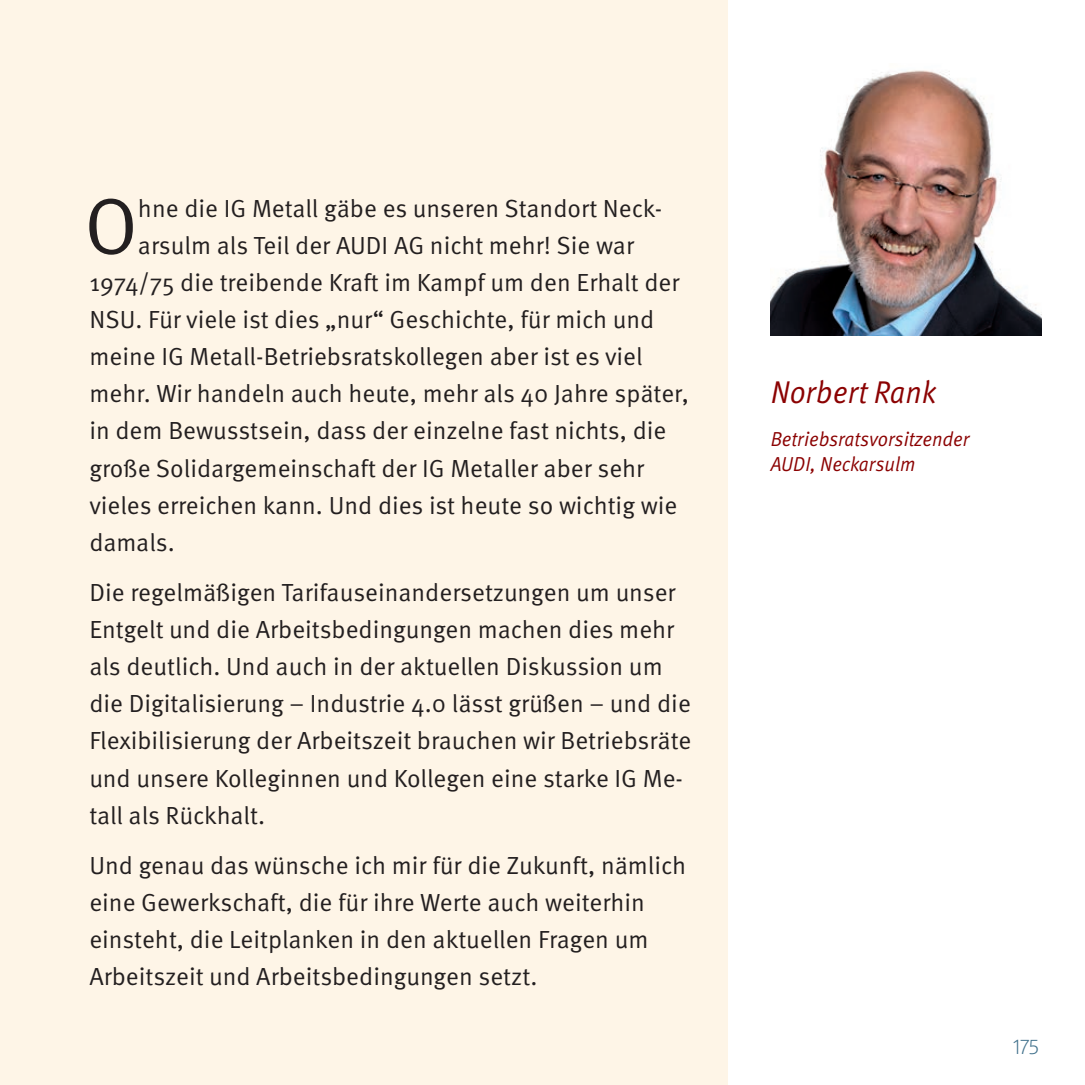
<style>
.page{position:relative;width:1085px;height:1085px;background:#fff}
.page>*{position:absolute;margin:0;border:0;box-sizing:border-box;transform-origin:0 0}
.t1{font:78.98px "Meta Pro";color:#231f20}
.t2{font:italic 31.5px "Meta Pro";color:#8b0202;scale:.93 1}
.t3{font:24.75px/37.1px "Meta Pro";color:#231f20}
.t4{font:italic 20.25px/24.3px "Meta Pro";color:#8b0202;scale:.93 1}
.t5{font:300 20.25px "Meta Headline OT";color:#41718c}
</style>
<div class="page">
<div style="left:0;top:0;width:727px;height:1084px;background:#fef5e7"></div>
<img style="left:770px;top:70px;width:271px;height:266px">
<h1 class="t1" style="left:84px;top:179px;width:55px">O</h1>
<p class="t3" style="left:138px;top:190px;width:525px">hne die IG Metall gäbe es unseren Standort Neck-</p>
<p class="t3" style="left:138px;top:227px;width:497px">arsulm als Teil der AUDI AG nicht mehr! Sie war</p>
<p class="t3" style="left:89px;top:264px;width:591px">1974/75 die treibende Kraft im Kampf um den Erhalt der</p>
<p class="t3" style="left:89px;top:301px;width:566px">NSU. Für viele ist dies „nur“ Geschichte, für mich und</p>
<p class="t3" style="left:89px;top:338px;width:555px">meine IG Metall-Betriebsratskollegen aber ist es viel</p>
<p class="t3" style="left:89px;top:375px;width:601px">mehr. Wir handeln auch heute, mehr als 40 Jahre später,</p>
<p class="t3" style="left:89px;top:412px;width:578px">in dem Bewusstsein, dass der einzelne fast nichts, die</p>
<p class="t3" style="left:89px;top:449px;width:556px">große Solidargemeinschaft der IG Metaller aber sehr</p>
<p class="t3" style="left:89px;top:487px;width:589px">vieles erreichen kann. Und dies ist heute so wichtig wie</p>
<p class="t3" style="left:89px;top:524px;width:87px">damals.</p>
<p class="t3" style="left:89px;top:574px;width:603px">Die regelmäßigen Tarifauseinandersetzungen um unser Entgelt und die Arbeitsbedingungen machen dies mehr als deutlich. Und auch in der aktuellen Diskussion um die Digitalisierung – Industrie 4.0 lässt grüßen – und die Flexibilisierung der Arbeitszeit brauchen wir Betriebsräte und unsere Kolleginnen und Kollegen eine starke IG Me&shy;tall als Rückhalt.</p>
<p class="t3" style="left:89px;top:846px;width:598px">Und genau das wünsche ich mir für die Zukunft, nämlich eine Gewerkschaft, die für ihre Werte auch weiterhin einsteht, die Leitplanken in den aktuellen Fragen um Arbeitszeit und Arbeitsbedingungen setzt.</p>
<p class="t2" style="left:770px;top:373px;width:179px">Norbert Rank</p>
<p class="t4" style="left:770px;top:428px;width:215px">Betriebsratsvorsitzender<br>AUDI, Neckarsulm</p>
<p class="t5" style="left:1012px;top:1034px;width:27px">175</p>
</div>
